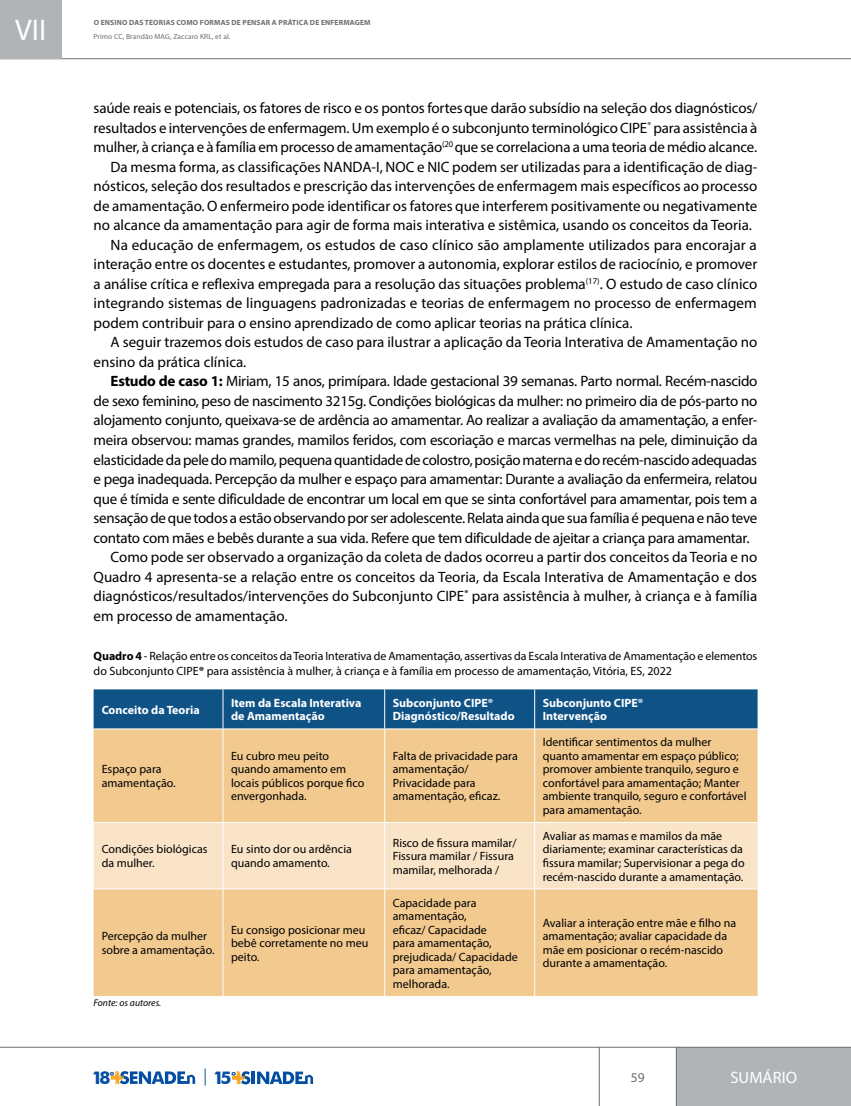
<style>
.page{position:relative;width:851px;height:1106px;background:#fff}
.page>*{position:absolute;margin:0;border:0;box-sizing:border-box;transform-origin:0 0}
.t1{font:30px "Myriad Pro";color:#fff}
.t2{font:700 17.7px "Futura BT";color:#034ea2}
.t3{font:16.5px "Myriad Pro";letter-spacing:.005em;color:#fff}
.t4{font:15px "Myriad Pro";letter-spacing:-.005em;color:#000}
.t5{font:13.5px "Myriad Pro";color:#6d6e71}
.t6{font:12px/13.5px "Myriad Pro";color:#000}
.t7{font:700 12px/13.5px "Myriad Pro";color:#fff}
.t8{font:italic 9.75px "Myriad Pro";color:#000}
.t9{font:700 7.5px "Myriad Pro";letter-spacing:.02em;color:#6d6e71}
.t10{font:7.5px "Myriad Pro";letter-spacing:.01em;color:#6d6e71}
.s1{font-weight:700}
</style>
<div class="page">
<svg style="left:0;top:1046px;width:850px;height:60px"></svg>
<hr style="left:251px;top:1071px;width:4px;height:13px;background:#034ea2">
<svg style="left:232px;top:1071px;width:18px;height:13px"></svg>
<svg style="left:257px;top:1071px;width:56px;height:13px"></svg>
<svg style="left:111px;top:1071px;width:84px;height:13px"></svg>
<svg style="left:205px;top:1068px;width:1px;height:17px"></svg>
<svg style="left:62px;top:58px;width:788px;height:1px"></svg>
<div style="left:0;top:0;width:62px;height:59px;background:#b1b4b6"></div>
<div style="left:94px;top:689px;width:663px;height:39px;background:#0f5286"></div>
<div style="left:94px;top:729px;width:663px;height:267px;background:#f2ca90"></div>
<div style="left:94px;top:823px;width:663px;height:65px;background:#f9e4c7"></div>
<hr style="left:222px;top:689px;width:1px;height:39px;background:#fff">
<hr style="left:384px;top:689px;width:1px;height:39px;background:#fff">
<hr style="left:534px;top:689px;width:1px;height:39px;background:#fff">
<hr style="left:222px;top:729px;width:1px;height:93px;background:#fff">
<hr style="left:384px;top:729px;width:1px;height:93px;background:#fff">
<hr style="left:534px;top:729px;width:1px;height:93px;background:#fff">
<hr style="left:94px;top:822px;width:129px;height:1px;background:#fff">
<hr style="left:223px;top:822px;width:161px;height:1px;background:#fff">
<hr style="left:222px;top:822px;width:1px;height:66px;background:#fff">
<hr style="left:384px;top:822px;width:150px;height:1px;background:#fff">
<hr style="left:384px;top:822px;width:1px;height:66px;background:#fff">
<hr style="left:534px;top:822px;width:223px;height:1px;background:#fff">
<hr style="left:534px;top:822px;width:1px;height:66px;background:#fff">
<hr style="left:94px;top:888px;width:129px;height:1px;background:#fff">
<hr style="left:223px;top:888px;width:161px;height:1px;background:#fff">
<hr style="left:222px;top:889px;width:1px;height:107px;background:#fff">
<hr style="left:384px;top:888px;width:150px;height:1px;background:#fff">
<hr style="left:384px;top:889px;width:1px;height:107px;background:#fff">
<hr style="left:534px;top:888px;width:223px;height:1px;background:#fff">
<hr style="left:534px;top:889px;width:1px;height:107px;background:#fff">
<h1 class="t1" style="left:15px;top:11px;width:33px">VII</h1>
<p class="t9" style="left:94px;top:18px;width:278px">O ENSINO DAS TEORIAS COMO FORMAS DE PENSAR A PRÁTICA DE ENFERMAGEM</p>
<p class="t10" style="left:94px;top:32px;width:138px">Primo CC, Brandão MAG, Zaccaro KRL, et al.</p>
<p class="t4" style="left:94px;top:99px;width:665px">saúde reais e potenciais, os fatores de risco e os pontos fortesque darão subsídio na seleção dos diagnósticos/</p>
<p class="t4" style="left:94px;top:119px;width:665px">resultados e intervenções de enfermagem. Um exemplo é o subconjunto terminológico CIPE<sup>®</sup> para assistência à</p>
<p class="t4" style="left:94px;top:138px;width:665px">mulher, à criança e à família em processo de amamentação<sup>(20</sup> que se correlaciona a uma teoria de médio alcance.</p>
<p class="t4" style="left:111px;top:158px;width:648px">Da mesma forma, as classificações NANDA-I, NOC e NIC podem ser utilizadas para a identificação de diag-</p>
<p class="t4" style="left:94px;top:177px;width:665px">nósticos, seleção dos resultados e prescrição das intervenções de enfermagem mais específicos ao processo</p>
<p class="t4" style="left:94px;top:197px;width:665px">de amamentação. O enfermeiro pode identificar os fatores que interferem positivamente ou negativamente</p>
<p class="t4" style="left:94px;top:216px;width:659px">no alcance da amamentação para agir de forma mais interativa e sistêmica, usando os conceitos da Teoria.</p>
<p class="t4" style="left:111px;top:236px;width:647px">Na educação de enfermagem, os estudos de caso clínico são amplamente utilizados para encorajar a</p>
<p class="t4" style="left:94px;top:255px;width:665px">interação entre os docentes e estudantes, promover a autonomia, explorar estilos de raciocínio, e promover</p>
<p class="t4" style="left:94px;top:275px;width:665px">a análise crítica e reflexiva empregada para a resolução das situações problema<sup>(17)</sup>. O estudo de caso clínico</p>
<p class="t4" style="left:94px;top:294px;width:664px">integrando sistemas de linguagens padronizadas e teorias de enfermagem no processo de enfermagem</p>
<p class="t4" style="left:94px;top:314px;width:540px">podem contribuir para o ensino aprendizado de como aplicar teorias na prática clínica.</p>
<p class="t4" style="left:111px;top:333px;width:648px">A seguir trazemos dois estudos de caso para ilustrar a aplicação da Teoria Interativa de Amamentação no</p>
<p class="t4" style="left:94px;top:353px;width:154px">ensino da prática clínica.</p>
<p class="t4" style="left:111px;top:372px;width:648px"><span class="s1">Estudo de caso 1:</span> Miriam, 15 anos, primípara. Idade gestacional 39 semanas. Parto normal. Recém-nascido</p>
<p class="t4" style="left:94px;top:392px;width:665px">de sexo feminino, peso de nascimento 3215g. Condições biológicas da mulher: no primeiro dia de pós-parto no</p>
<p class="t4" style="left:94px;top:411px;width:665px">alojamento conjunto, queixava-se de ardência ao amamentar. Ao realizar a avaliação da amamentação, a enfer-</p>
<p class="t4" style="left:94px;top:431px;width:665px">meira observou: mamas grandes, mamilos feridos, com escoriação e marcas vermelhas na pele, diminuição da</p>
<p class="t4" style="left:94px;top:450px;width:665px">elasticidade da pele do mamilo, pequena quantidade de colostro, posição materna e do recém-nascido adequadas</p>
<p class="t4" style="left:94px;top:470px;width:665px">e pega inadequada. Percepção da mulher e espaço para amamentar: Durante a avaliação da enfermeira, relatou</p>
<p class="t4" style="left:94px;top:489px;width:665px">que é tímida e sente dificuldade de encontrar um local em que se sinta confortável para amamentar, pois tem a</p>
<p class="t4" style="left:94px;top:509px;width:665px">sensação de que todos a estão observando por ser adolescente. Relata ainda que sua família é pequena e não teve</p>
<p class="t4" style="left:94px;top:528px;width:657px">contato com mães e bebês durante a sua vida. Refere que tem dificuldade de ajeitar a criança para amamentar.</p>
<p class="t4" style="left:111px;top:548px;width:648px">Como pode ser observado a organização da coleta de dados ocorreu a partir dos conceitos da Teoria e no</p>
<p class="t4" style="left:94px;top:567px;width:665px">Quadro 4 apresenta-se a relação entre os conceitos da Teoria, da Escala Interativa de Amamentação e dos</p>
<p class="t4" style="left:94px;top:587px;width:665px">diagnósticos/resultados/intervenções do Subconjunto CIPE<sup>®</sup> para assistência à mulher, à criança e à família</p>
<p class="t4" style="left:94px;top:606px;width:195px">em processo de amamentação.</p>
<p class="t6" style="left:94px;top:649px;width:665px;line-height:14.4px"><span class="s1">Quadro 4</span> - Relação entre os conceitos da Teoria Interativa de Amamentação, assertivas da Escala Interativa de Amamentação e elementos do Subconjunto CIPE<span class="s1">®</span> para assistência à mulher, à criança e à família em processo de amamentação, Vitória, ES, 2022</p>
<p class="t7" style="left:102px;top:703px;width:99px">Conceito da Teoria</p>
<p class="t7" style="left:231px;top:696px;width:132px">Item da Escala Interativa de Amamentação</p>
<p class="t7" style="left:393px;top:696px;width:123px">Subconjunto CIPE®<br>Diagnóstico/Resultado</p>
<p class="t7" style="left:542px;top:696px;width:102px">Subconjunto CIPE®<br>Intervenção</p>
<p class="t6" style="left:102px;top:762px;width:75px">Espaço para amamentação.</p>
<p class="t6" style="left:231px;top:749px;width:135px">Eu cubro meu peito quando amamento em locais públicos porque fico envergonhada.</p>
<p class="t6" style="left:393px;top:749px;width:126px">Falta de privacidade para amamentação/<br>Privacidade para amamentação, eficaz.</p>
<p class="t6" style="left:542px;top:735px;width:205px">Identificar sentimentos da mulher quanto amamentar em espaço público; promover ambiente tranquilo, seguro e confortável para amamentação; Manter ambiente tranquilo, seguro e confortável para amamentação.</p>
<p class="t6" style="left:102px;top:842px;width:107px">Condições biológicas da mulher.</p>
<p class="t6" style="left:231px;top:842px;width:122px">Eu sinto dor ou ardência quando amamento.</p>
<p class="t6" style="left:393px;top:835px;width:125px">Risco de fissura mamilar/<br>Fissura mamilar / Fissura mamilar, melhorada /</p>
<p class="t6" style="left:542px;top:829px;width:203px">Avaliar as mamas e mamilos da mãe diariamente; examinar características da fissura mamilar; Supervisionar a pega do recém-nascido durante a amamentação.</p>
<p class="t6" style="left:102px;top:929px;width:114px">Percepção da mulher sobre a amamentação.</p>
<p class="t6" style="left:231px;top:922px;width:139px">Eu consigo posicionar meu bebê corretamente no meu peito.</p>
<p class="t8" style="left:94px;top:996px;width:69px">Fonte: os autores.</p>
<p class="t6" style="left:393px;top:895px;width:126px">Capacidade para amamentação,<br>eficaz/ Capacidade<br>para amamentação, prejudicada/ Capacidade para amamentação, melhorada.</p>
<p class="t6" style="left:542px;top:915px;width:195px">Avaliar a interação entre mãe e filho na amamentação; avaliar capacidade da mãe em posicionar o recém-nascido durante a amamentação.</p>
<p class="t2" style="left:92px;top:1066px;width:24px">18<sup>º</sup></p>
<p class="t2" style="left:213px;top:1066px;width:24px">15<sup>º</sup></p>
<p class="t5" style="left:630px;top:1068px;width:15px">59</p>
<p class="t3" style="left:730px;top:1067px;width:68px">SUMÁRIO</p>
</div>
